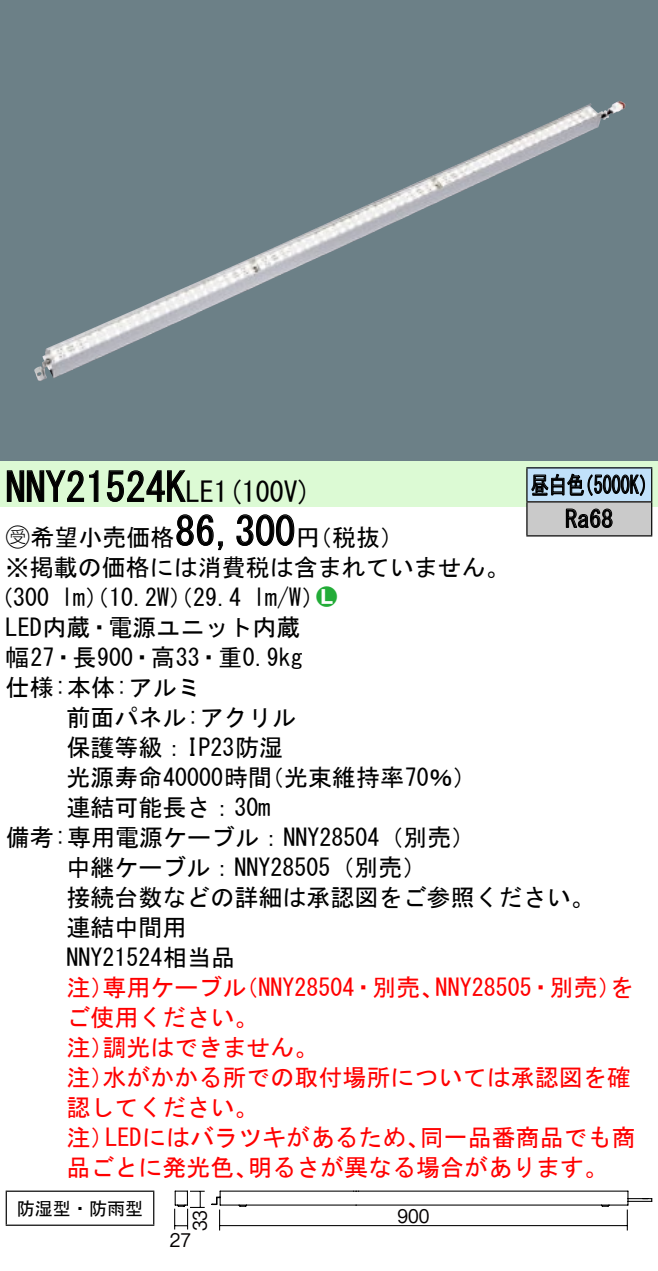
<style>
.page{position:relative;width:658px;height:1271px;background:#fff}
.page>*{position:absolute;margin:0;border:0;box-sizing:border-box;transform-origin:0 0}
.t1{font:40px "MS Gothic";color:#000}
.t2{font:28px "MS Gothic";color:#000}
.t3{font:24px/30px "MS Gothic";color:#000}
.t4{font:24px/30px "MS Gothic";color:#f00}
.t5{font:24px/34px "MS Gothic";color:#000;scale:.75 1}
.t6{font:24px "Ford Classification 1";color:#23ac38}
.t7{font:18.8px "Gothic BBB Pro Medium 90 pv RKSJ H";color:#040000;scale:.9 1}
.t8{font:18px "MS Gothic";color:#000}
.s1{font-size:40px}
.s2{font-family:"Ford Classification 1"}
.s3{color:#fff}
</style>
<div class="page">
<div style="left:0;top:0;width:658px;height:462px;background:#6c8087"></div>
<img style="left:34px;top:101px;width:591px;height:280px">
<div style="left:0;top:462px;width:658px;height:45px;background:#dcfad4"></div>
<svg style="left:6px;top:470px;width:93px;height:32px"></svg>
<svg style="left:106px;top:470px;width:80px;height:32px"></svg>
<svg style="left:176px;top:514px;width:47px;height:37px"></svg>
<svg style="left:236px;top:514px;width:59px;height:32px"></svg>
<hr style="left:6px;top:1191px;width:148px;height:1px;background:#000">
<hr style="left:6px;top:1192px;width:1px;height:33px;background:#000">
<hr style="left:153px;top:1192px;width:1px;height:33px;background:#000">
<hr style="left:6px;top:1225px;width:148px;height:1px;background:#000">
<div style="left:527px;top:468px;width:124px;height:34px;background:#c1e1fa"></div>
<div style="left:527px;top:502px;width:124px;height:34px;background:#cacaca"></div>
<hr style="left:526px;top:467px;width:126px;height:2px;background:#000">
<hr style="left:526px;top:468px;width:1px;height:33px;background:#000">
<hr style="left:651px;top:468px;width:1px;height:33px;background:#000">
<hr style="left:526px;top:501px;width:126px;height:2px;background:#000">
<hr style="left:526px;top:502px;width:1px;height:33px;background:#000">
<hr style="left:651px;top:502px;width:1px;height:33px;background:#000">
<hr style="left:526px;top:535px;width:126px;height:2px;background:#000">
<svg style="left:531px;top:473px;width:114px;height:23px"></svg>
<svg style="left:565px;top:508px;width:47px;height:20px"></svg>
<hr style="left:356px;top:1204px;width:272px;height:2px;background:#000">
<hr style="left:356px;top:1191px;width:272px;height:1px;background:#000">
<svg style="left:627px;top:1191px;width:25px;height:14px"></svg>
<hr style="left:626px;top:1210px;width:2px;height:21px;background:#000">
<svg style="left:174px;top:1191px;width:435px;height:40px"></svg>
<hr style="left:220px;top:1225px;width:407px;height:1px;background:#000">
<h1 class="t1" style="left:6px;top:467px;width:162px">NNY21524</h1>
<p class="t2" style="left:166px;top:478px;width:147px"><span class="s1">K</span>LE (1 100 (V</p>
<p class="t5" style="left:565px;top:468px;width:65px;text-indent:-34px">昼白色<br>Ra68</p>
<p class="t5" style="left:575px;top:468px;width:109px">（5000 (K</p>
<h1 class="t1" style="left:175px;top:511px;width:121px">86,300</h1>
<p class="t3" style="left:6px;top:522px;width:505px"><span class="s2">B</span>希望小売価格<br>※掲載の価格には消費税は含まれていません。</p>
<p class="t6" style="left:316px;top:585px;width:22px">2<span class="s3">7</span></p>
<p class="t3" style="left:296px;top:522px;width:109px">（円税抜(</p>
<p class="t3" style="left:253px;top:582px;width:73px">l m (W/</p>
<p class="t3" style="left:6px;top:582px;width:298px;text-indent:-16px">（300<br>LED内蔵・電源ユニット内蔵幅27・長900・高33・重0.9kg仕様:本体:アルミ</p>
<p class="t3" style="left:66px;top:702px;width:231px">前面パネル:アクリル</p>
<p class="t3" style="left:66px;top:732px;width:218px">保護等級：IP23防湿</p>
<p class="t3" style="left:260px;top:762px;width:218px">（光束維持率70％(</p>
<p class="t3" style="left:61px;top:582px;width:182px">lm）（10.2 ）（W 29.4</p>
<p class="t3" style="left:66px;top:762px;width:207px">光源寿命40000時間</p>
<p class="t3" style="left:66px;top:792px;width:205px">連結可能長さ：30m</p>
<p class="t3" style="left:6px;top:822px;width:471px">備考:専用電源ケーブル：NNY28504（別売(</p>
<p class="t3" style="left:66px;top:852px;width:361px">中継ケーブル：NNY28505（別売(</p>
<p class="t3" style="left:66px;top:882px;width:529px">接続台数などの詳細は承認図をご参照ください。</p>
<p class="t3" style="left:66px;top:912px;width:121px">連結中間用</p>
<p class="t3" style="left:66px;top:942px;width:170px">NNY21524相当品</p>
<p class="t4" style="left:435px;top:972px;width:199px">NNY28505・別売を）</p>
<p class="t4" style="left:102px;top:972px;width:145px">専用ケーブル</p>
<p class="t4" style="left:234px;top:972px;width:211px">（NNY28504・別売、</p>
<p class="t4" style="left:66px;top:972px;width:49px">注）</p>
<p class="t4" style="left:66px;top:1002px;width:193px">ご使用ください。</p>
<p class="t4" style="left:102px;top:1032px;width:217px">調光はできません。</p>
<p class="t4" style="left:102px;top:1032px;width:529px;text-indent:-36px">注）<br>水がかかる所での取付場所については承認図を確</p>
<p class="t4" style="left:66px;top:1062px;width:193px">注）<br>認してください。</p>
<p class="t4" style="left:66px;top:1122px;width:49px">注）</p>
<p class="t4" style="left:105px;top:1122px;width:326px">LEDにはバラツキがあるため、</p>
<p class="t4" style="left:420px;top:1122px;width:217px">同一品番商品でも商</p>
<p class="t4" style="left:66px;top:1152px;width:193px">品ごとに発光色、</p>
<p class="t8" style="left:17px;top:1199px;width:127px">防湿型・防雨型</p>
<p class="t4" style="left:248px;top:1152px;width:362px">明るさが異なる場合があります。</p>
<p class="t7" style="left:397px;top:1201px;width:37px">900</p>
<p class="t7" style="left:185px;top:1231px;width:25px;rotate:-90deg">33</p>
<p class="t7" style="left:170px;top:1225px;width:25px">27</p>
</div>
